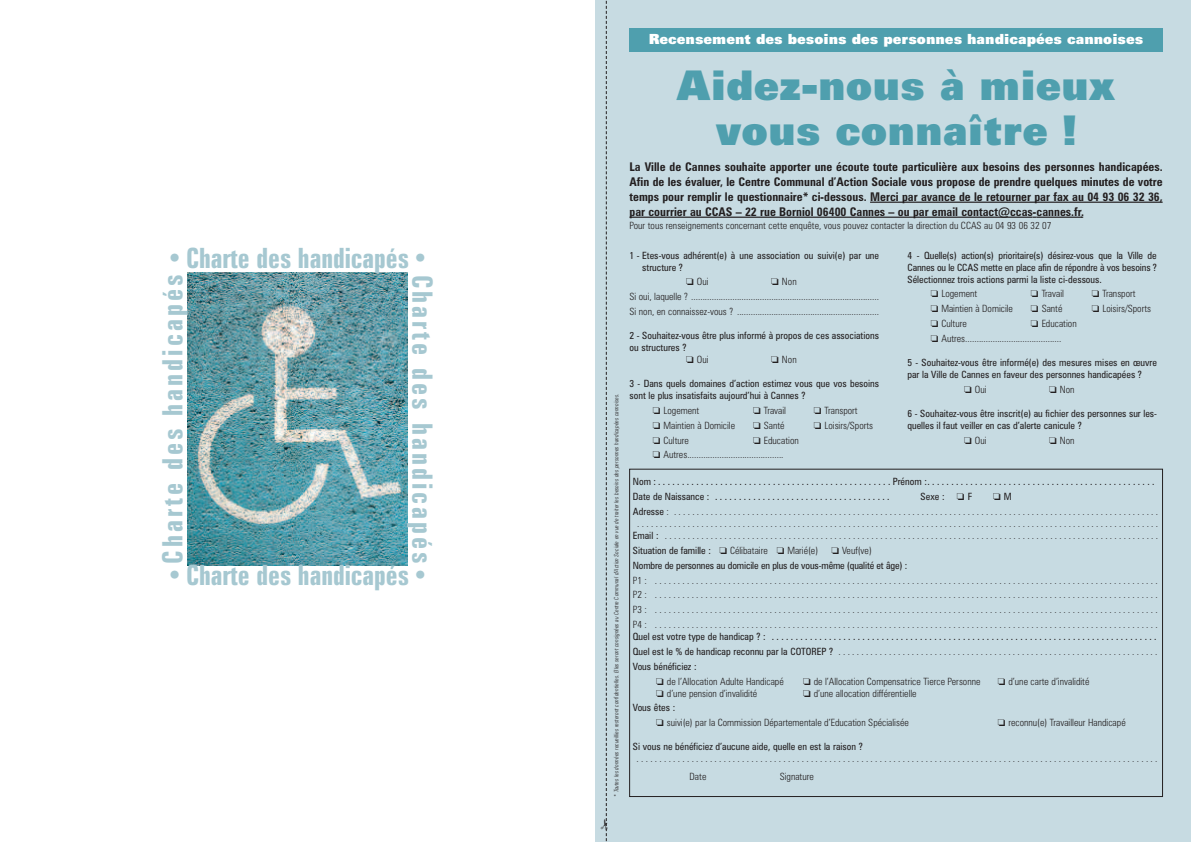
<style>
.page{position:relative;width:1191px;height:842px;background:#fff}
.page>*{position:absolute;margin:0;border:0;box-sizing:border-box;transform-origin:0 0}
.t1{font:900 41px/45px "Zurich BT";color:#4f9fae;text-align:center}
.t2{font:700 extra-condensed 28px "Zurich BT";color:#a6c8d1}
.t3{font:700 extra-condensed 28px "Zurich BT";letter-spacing:.11em;color:#a6c8d1}
.t4{font:900 14px "Zurich BT";color:#fff}
.t5{font:700 condensed 12px/15px "Zurich BT";color:#231f20;text-align:justify}
.t6{font:300 condensed 10px/14.8px "Zurich BT";color:#231f20}
.t7{font:condensed 10px/12px "Zurich BT";color:#231f20}
.t8{font:italic 300 condensed 6px "Zurich BT";color:#231f20}
.s1{font-weight:400}
.s2{font-weight:300}
</style>
<div class="page">
<img style="left:188px;top:273px;width:219px;height:292px">
<div style="left:595px;top:0;width:596px;height:842px;background:#c7dbe2"></div>
<div style="left:629px;top:28px;width:533px;height:24px;background:#4f9fae"></div>
<hr style="left:870px;top:202px;width:292px;height:1px;background:#231f20">
<hr style="left:629px;top:217px;width:403px;height:1px;background:#231f20">
<hr style="left:1036px;top:217px;width:45px;height:1px;background:#231f20">
<svg style="left:605px;top:0;width:2px;height:842px"></svg>
<h2 class="t2" style="left:166px;top:248px;width:264px">•Charte des handicapés•</h2>
<h2 class="t3" style="left:162px;top:564px;width:291px;rotate:-90deg">Charte des handicapés</h2>
<h2 class="t3" style="left:432px;top:274px;width:291px;rotate:90deg">Charte des handicapés</h2>
<h2 class="t2" style="left:166px;top:565px;width:264px">•Charte des handicapés•</h2>
<p class="t8" style="left:614px;top:797px;width:404px;rotate:-90deg">* Toutes les données recueillies resteront confidentielles. Elles seront consignées au Centre Communal d’Action Sociale en vue de traiter les besoins des personnes handicapées cannoises.</p>
<h3 class="t4" style="left:648px;top:34px;width:496px">Recensement des besoins des personnes handicapées cannoises</h3>
<h1 class="t1" style="left:676px;top:67px;width:440px">Aidez-nous à mieux vous connaître !</h1>
<p class="t5" style="left:629px;top:160px;width:535px">La Ville de Cannes souhaite apporter une écoute toute particulière aux besoins des personnes handicapées.<br>Afin de les évaluer, le Centre Communal d’Action Sociale vous propose de prendre quelques minutes de votre temps pour remplir le questionnaire* ci-dessous. Merci par avance de le retourner par fax au 04 93 06 32 36, par courrier au CCAS – 22 rue Borniol 06400 Cannes – ou par email contact@ccas-cannes.fr.</p>
<p class="t6" style="left:629px;top:219px;width:423px">Pour tous renseignements concernant cette enquête, vous pouvez contacter la direction du CCAS au 04 93 06 32 07</p>
<p class="t7" style="left:642px;top:250px;width:238px;text-indent:-13px">1 - Etes-vous adhérent(e) à une association ou suivi(e) par une structure ?</p>
<p class="t6" style="left:686px;top:275px;width:24px">❏ Oui</p>
<p class="t7" style="left:907px;top:250px;width:251px;text-align:justify">4 - Quelle(s) action(s) prioritaire(s) désirez-vous que la Ville de Cannes ou le CCAS mette en place afin de répondre à vos besoins ?<br>Sélectionnez trois actions parmi la liste ci-dessous.</p>
<p class="t6" style="left:930px;top:287px;width:48px">❏ Logement</p>
<p class="t6" style="left:1031px;top:287px;width:35px">❏ Travail</p>
<p class="t6" style="left:1091px;top:287px;width:45px">❏ Transport</p>
<p class="t6" style="left:930px;top:302px;width:84px">❏ Maintien à Domicile</p>
<p class="t6" style="left:1031px;top:302px;width:33px">❏ Santé</p>
<p class="t6" style="left:1091px;top:302px;width:61px">❏ Loisirs/Sports</p>
<p class="t6" style="left:930px;top:317px;width:38px">❏ Culture</p>
<p class="t6" style="left:629px;top:275px;width:251px;text-indent:142px">❏ Non<br>Si oui, laquelle ? ..................................................................................<br>Si non, en connaissez-vous ? ..............................................................</p>
<p class="t7" style="left:629px;top:330px;width:251px">2 - Souhaitez-vous être plus informé à propos de ces associations</p>
<p class="t7" style="left:629px;top:342px;width:58px">ou structures ?</p>
<p class="t6" style="left:686px;top:353px;width:24px">❏ Oui</p>
<p class="t6" style="left:771px;top:353px;width:27px">❏ Non</p>
<p class="t7" style="left:629px;top:378px;width:251px">3 - Dans quels domaines d’action estimez vous que vos besoins sont le plus insatisfaits aujourd’hui à Cannes ?</p>
<p class="t6" style="left:653px;top:404px;width:48px">❏ Logement</p>
<p class="t6" style="left:753px;top:404px;width:35px">❏ Travail</p>
<p class="t6" style="left:814px;top:404px;width:45px">❏ Transport</p>
<p class="t6" style="left:653px;top:419px;width:84px">❏ Maintien à Domicile</p>
<p class="t6" style="left:753px;top:419px;width:33px">❏ Santé</p>
<p class="t6" style="left:814px;top:419px;width:61px">❏ Loisirs/Sports</p>
<p class="t6" style="left:653px;top:434px;width:38px">❏ Culture</p>
<p class="t6" style="left:930px;top:317px;width:147px;text-indent:100px">❏ Education ❏ Autres..........................................</p>
<p class="t7" style="left:907px;top:357px;width:251px">5 - Souhaitez-vous être informé(e) des mesures mises en œuvre par la Ville de Cannes en faveur des personnes handicapées ?</p>
<p class="t6" style="left:964px;top:383px;width:24px">❏ Oui</p>
<p class="t6" style="left:1049px;top:383px;width:27px">❏ Non</p>
<p class="t7" style="left:907px;top:408px;width:251px">6 - Souhaitez-vous être inscrit(e) au fichier des personnes sur les&shy;quelles il faut veiller en cas d’alerte canicule ?</p>
<p class="t6" style="left:964px;top:434px;width:24px">❏ Oui</p>
<p class="t6" style="left:1049px;top:434px;width:27px">❏ Non</p>
<p class="t6" style="left:653px;top:434px;width:147px;text-indent:100px">❏ Education ❏ Autres..........................................</p>
<p class="t7" style="left:633px;top:475px;width:523px;line-height:14.8px">Nom :.................................................Prénom :. . . . . . . . . . . . . . . . . . . . . . . . . . . . . . . . . . . . . . . . . . . . . . . .<br>Date de Naissance : . . . . . . . . . . . . . . . . . . . . . . . . . . . . . . . . . . . . .</p>
<p class="t7" style="left:920px;top:492px;width:53px">Sexe : ❏ F</p>
<p class="t6" style="left:633px;top:490px;width:527px;text-indent:360px">❏ <span class="s1">M<br>Adresse</span> : ..........................................................................................................</p>
<p class="t6" style="left:633px;top:518px;width:527px;line-height:12px;text-align:center">..................................................................................................................<br><span class="s1">Email :</span> ............................................................................................................</p>
<p class="t7" style="left:633px;top:545px;width:187px">Situation de famille : ❏ <span class="s2">Célibataire</span> ❏ <span class="s2">Marié(e)</span></p>
<p class="t7" style="left:633px;top:544px;width:276px;line-height:14.8px;text-indent:198px">❏ <span class="s2">Veuf(ve)<br></span>Nombre de personnes au domicile en plus de vous-même (qualité et âge) :</p>
<p class="t6" style="left:633px;top:573px;width:526px;text-align:justify">P1 : . . . . . . . . . . . . . . . . . . . . . . . . . . . . . . . . . . . . . . . . . . . . . . . . . . . . . . . . . . . . . . . . . . . . . . . . . . . . . . . . . . . . . . . . . . . . . . . . . . . . . . . . . . . . . .<br>P2 : . . . . . . . . . . . . . . . . . . . . . . . . . . . . . . . . . . . . . . . . . . . . . . . . . . . . . . . . . . . . . . . . . . . . . . . . . . . . . . . . . . . . . . . . . . . . . . . . . . . . . . . . . . . . . .<br>P3 : . . . . . . . . . . . . . . . . . . . . . . . . . . . . . . . . . . . . . . . . . . . . . . . . . . . . . . . . . . . . . . . . . . . . . . . . . . . . . . . . . . . . . . . . . . . . . . . . . . . . . . . . . . . . . .<br>P4 : . . . . . . . . . . . . . . . . . . . . . . . . . . . . . . . . . . . . . . . . . . . . . . . . . . . . . . . . . . . . . . . . . . . . . . . . . . . . . . . . . . . . . . . . . . . . . . . . . . . . . . . . . . . . . .</p>
<p class="t7" style="left:633px;top:631px;width:525px">Quel est votre type de handicap ? : . . . . . . . . . . . . . . . . . . . . . . . . . . . . . . . . . . . . . . . . . . . . . . . . . . . . . . . . . . . . . . . . . . . . . . . . . . . . . . . . .</p>
<p class="t6" style="left:633px;top:645px;width:526px"><span class="s1">Quel est le % de handicap reconnu par la COTOREP ?</span> ......................................................................</p>
<p class="t7" style="left:633px;top:661px;width:65px">Vous bénéficiez :</p>
<p class="t6" style="left:656px;top:674px;width:129px">❏ de l’Allocation Adulte Handicapé</p>
<p class="t6" style="left:803px;top:674px;width:179px">❏ de l’Allocation Compensatrice Tierce Personne</p>
<p class="t6" style="left:997px;top:674px;width:93px">❏ d’une carte d’invalidité</p>
<p class="t6" style="left:656px;top:686px;width:103px">❏ d’une pension d’invalidité</p>
<p class="t6" style="left:803px;top:686px;width:115px">❏ d’une allocation différentielle</p>
<p class="t6" style="left:656px;top:701px;width:254px;text-indent:-23px"><span class="s1">Vous êtes :<br></span>❏ suivi(e) par la Commission Départementale d’Education Spécialisée</p>
<p class="t6" style="left:997px;top:716px;width:129px">❏ reconnu(e) Travailleur Handicapé</p>
<p class="t7" style="left:633px;top:742px;width:231px">Si vous ne bénéficiez d’aucune aide, quelle en est la raison ?</p>
<p class="t6" style="left:689px;top:751px;width:469px;line-height:18px;text-indent:-53px">..................................................................................................................<br>Date</p>
<p class="t6" style="left:779px;top:770px;width:36px">Signature</p>
</div>
